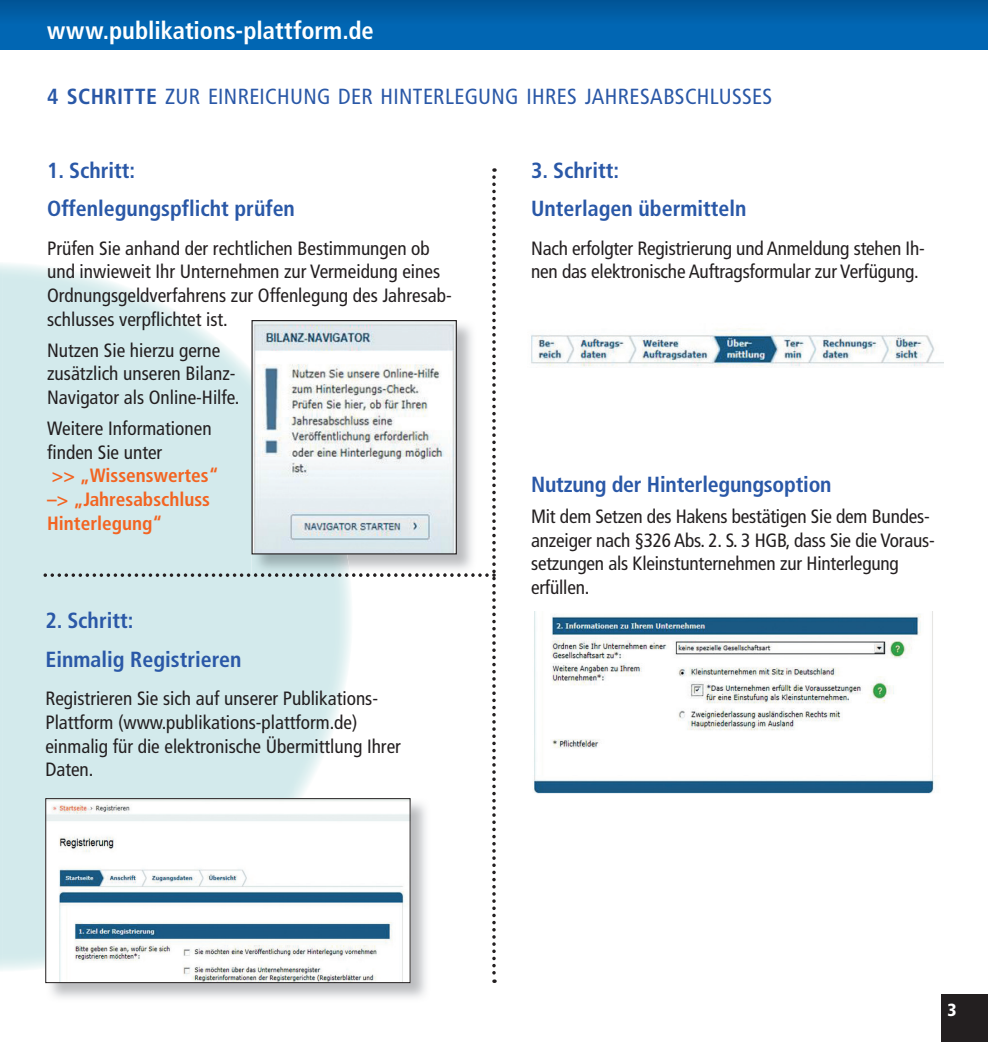
<style>
.page{position:relative;width:988px;height:1042px;background:#fff}
.page>*{position:absolute;margin:0;border:0;box-sizing:border-box;transform-origin:0 0}
.t1{font:700 condensed 24.5px "Frutiger";color:#fff}
.t2{font:700 condensed 21.88px/38.5px "Frutiger";color:#2a58a7}
.t3{font:condensed 21.88px "Frutiger";letter-spacing:.015em;color:#2a58a7}
.t4{font:condensed 19.25px/23.6px "Frutiger";color:#231f20}
.t5{font:700 condensed 19.25px/23.6px "Frutiger";color:#f36421}
.t6{font:900 condensed 17.5px "Frutiger";color:#fff}
.s1{font-weight:700}
.s2{font-weight:400;color:#231f20}
</style>
<div class="page">
<div style="left:0;top:0;width:987px;height:50px;background:linear-gradient(to bottom,#01599d,#016aba)"></div>
<div style="left:940px;top:995px;width:47px;height:47px;background:#231f20"></div>
<svg style="left:43px;top:168px;width:452px;height:815px"></svg>
<img style="left:45px;top:798px;width:385px;height:200px">
<img style="left:47px;top:800px;width:361px;height:181px">
<div style="left:45px;top:798px;width:365px;height:185px;border:1px solid #231f20"></div>
<img style="left:350px;top:320px;width:126px;height:254px">
<img style="left:251px;top:554px;width:99px;height:20px">
<img style="left:352px;top:573px;width:122px;height:1px">
<img style="left:253px;top:322px;width:202px;height:230px">
<div style="left:251px;top:320px;width:206px;height:234px;border:1px solid #231f20"></div>
<img style="left:531px;top:328px;width:412px;height:39px">
<img style="left:534px;top:611px;width:401px;height:183px">
<p class="t1" style="left:47px;top:16px;width:328px">www.publikations-plattform.de</p>
<p class="t3" style="left:47px;top:84px;width:726px"><span class="s1">4 SCHRITTE</span> ZUR EINREICHUNG DER HINTERLEGUNG IHRES JAHRESABSCHLUSSES</p>
<p class="t2" style="left:47px;top:151px;width:249px">1. Schritt:<br>Offenlegungspflicht prüfen</p>
<p class="t4" style="left:47px;top:236px;width:406px">Prüfen Sie anhand der rechtlichen Bestimmungen ob und inwieweit Ihr Unternehmen zur Vermeidung eines Ordnungsgeldverfahrens zur Offenlegung des Jahresab&shy;schlusses verpflichtet ist.</p>
<p class="t4" style="left:47px;top:338px;width:194px">Nutzen Sie hierzu gerne zusätzlich unseren Bilanz-<br>Navigator als Online-Hilfe.</p>
<p class="t5" style="left:47px;top:417px;width:173px"><span class="s2">Weitere Informationen finden Sie unter<br></span>&gt;&gt; „Wissenswertes“ –&gt; „Jahresabschluss<br>Hinterlegung“</p>
<p class="t2" style="left:45px;top:601px;width:197px">2. Schritt:<br>Einmalig Registrieren</p>
<p class="t4" style="left:45px;top:687px;width:357px">Registrieren Sie sich auf unserer Publikations-Plattform (www.publikations-plattform.de) einmalig für die elektronische Übermittlung Ihrer Daten.</p>
<p class="t2" style="left:531px;top:151px;width:217px">3. Schritt:<br>Unterlagen übermitteln</p>
<p class="t4" style="left:531px;top:236px;width:395px">Nach erfolgter Registrierung und Anmeldung stehen Ih&shy;nen das elektronische Auftragsformular zur Verfügung.</p>
<p class="t2" style="left:531px;top:465px;width:302px">Nutzung der Hinterlegungsoption</p>
<p class="t4" style="left:531px;top:505px;width:405px">Mit dem Setzen des Hakens bestätigen Sie dem Bundes&shy;anzeiger nach §326 Abs. 2. S. 3 HGB, dass Sie die Voraus&shy;setzungen als Kleinstunternehmen zur Hinterlegung erfüllen.</p>
<p class="t6" style="left:947px;top:999px;width:11px">3</p>
</div>
